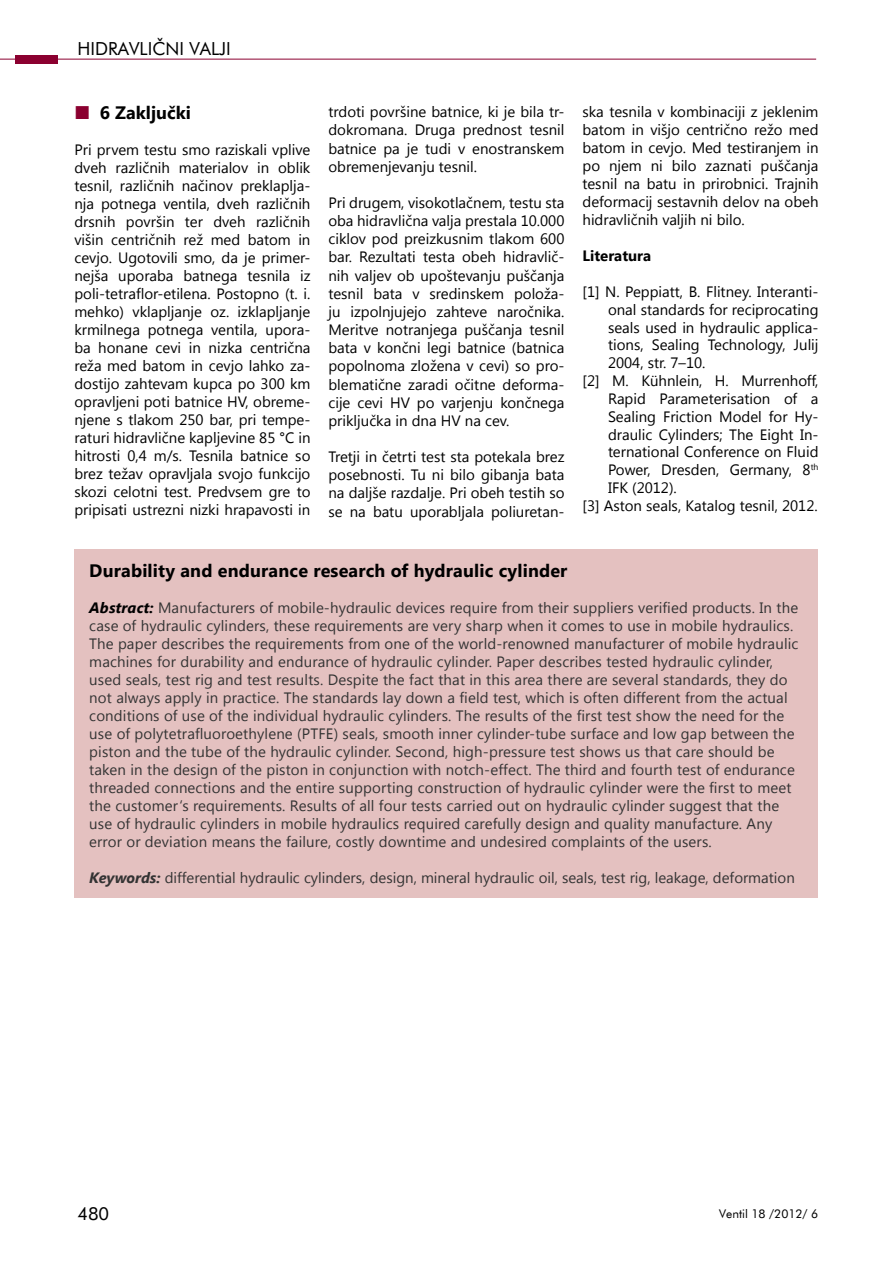
<style>
.page{position:relative;width:893px;height:1263px;background:#fff}
.page>*{position:absolute;margin:0;border:0;box-sizing:border-box;transform-origin:0 0}
.t1{font:700 18px "Segoe UI";letter-spacing:.01em;color:#000}
.t2{font:18px "Futura BT";color:#000}
.t3{font:15px/18px "Segoe UI";color:#000;text-align:justify}
.t4{font:15px/18px "Segoe UI";letter-spacing:.01em;color:#333}
.t5{font:700 15px "Segoe UI";color:#000}
.t6{font:12px "Futura BT";color:#000}
.s1{font-size:18.3px;color:#8b0030}
.s2{font-weight:700;font-style:italic;color:#000}
.s3{font-weight:700;font-style:italic}
</style>
<div class="page">
<hr style="left:0;top:59px;width:816px;height:1px;background:#8b0030">
<div style="left:15px;top:55px;width:43px;height:8px;background:#8b0030"></div>
<div style="left:74px;top:549px;width:744px;height:348px;background:#e4c1c0"></div>
<p class="t2" style="left:78px;top:38px;width:155px">HIDRAVLIČNI VALJI</p>
<p class="t1" style="left:74px;top:100px;width:118px"><span class="s1">■</span> 6 Zaključki</p>
<p class="t3" style="left:74px;top:140px;width:238px">Pri prvem testu smo raziskali vplive dveh različnih materialov in oblik tesnil, različnih načinov preklaplja&shy;nja potnega ventila, dveh različnih drsnih površin ter dveh različnih višin centričnih rež med batom in cevjo. Ugotovili smo, da je primer&shy;nejša uporaba batnega tesnila iz poli-tetraflor-etilena. Postopno (t. i. mehko) vklapljanje oz. izklapljanje krmilnega potnega ventila, upora&shy;ba honane cevi in nizka centrična reža med batom in cevjo lahko za&shy;dostijo zahtevam kupca po 300 km opravljeni poti batnice HV, obreme&shy;njene s tlakom 250 bar, pri tempe&shy;raturi hidravlične kapljevine 85 °C in hitrosti 0,4 m/s. Tesnila batnice so brez težav opravljala svojo funkcijo skozi celotni test. Predvsem gre to pripisati ustrezni nizki hrapavosti in</p>
<p class="t3" style="left:328px;top:102px;width:238px">trdoti površine batnice, ki je bila tr&shy;dokromana. Druga prednost tesnil batnice pa je tudi v enostranskem obremenjevanju tesnil.</p>
<p class="t3" style="left:328px;top:193px;width:238px">Pri drugem, visokotlačnem, testu sta oba hidravlična valja prestala 10.000 ciklov pod preizkusnim tlakom 600 bar. Rezultati testa obeh hidravlič&shy;nih valjev ob upoštevanju puščanja tesnil bata v sredinskem položa&shy;ju izpolnjujejo zahteve naročnika.<br>Meritve notranjega puščanja tesnil bata v končni legi batnice (batnica popolnoma zložena v cevi) so pro&shy;blematične zaradi očitne deforma&shy;cije cevi HV po varjenju končnega priključka in dna HV na cev.</p>
<p class="t3" style="left:328px;top:447px;width:238px">Tretji in četrti test sta potekala brez posebnosti. Tu ni bilo gibanja bata na daljše razdalje. Pri obeh testih so se na batu uporabljala poliuretan-</p>
<p class="t3" style="left:582px;top:102px;width:238px">ska tesnila v kombinaciji z jeklenim batom in višjo centrično režo med batom in cevjo. Med testiranjem in po njem ni bilo zaznati puščanja tesnil na batu in prirobnici. Trajnih deformacij sestavnih delov na obeh hidravličnih valjih ni bilo.</p>
<p class="t5" style="left:582px;top:245px;width:70px">Literatura</p>
<p class="t3" style="left:582px;top:282px;width:238px">[1] N. Peppiatt, B. Flitney. Interanti-</p>
<p class="t3" style="left:608px;top:300px;width:212px">onal standards for reciprocating</p>
<p class="t3" style="left:608px;top:317px;width:212px">seals used in hydraulic applica-</p>
<p class="t3" style="left:608px;top:335px;width:212px">tions, Sealing Technology, Julij</p>
<p class="t3" style="left:608px;top:353px;width:99px">2004, str. 7–10.</p>
<p class="t3" style="left:582px;top:371px;width:238px">[2] M. Kühnlein, H. Murrenhoff,</p>
<p class="t3" style="left:608px;top:389px;width:212px">Rapid Parameterisation of a</p>
<p class="t3" style="left:608px;top:407px;width:212px">Sealing Friction Model for Hy-</p>
<p class="t3" style="left:608px;top:425px;width:212px">draulic Cylinders; The Eight In-</p>
<p class="t3" style="left:608px;top:442px;width:212px">ternational Conference on Fluid</p>
<p class="t3" style="left:608px;top:460px;width:212px">Power, Dresden, Germany, 8<sup>th</sup></p>
<p class="t3" style="left:608px;top:478px;width:70px">IFK (2012).</p>
<p class="t3" style="left:582px;top:496px;width:237px">[3] Aston seals, Katalog tesnil, 2012.</p>
<p class="t1" style="left:89px;top:557px;width:480px">Durability and endurance research of hydraulic cylinder</p>
<p class="t4" style="left:89px;top:598px;width:711px"><span class="s2">Abstract:</span> Manufacturers of mobile-hydraulic devices require from their suppliers verified products. In the case of hydraulic cylinders, these requirements are very sharp when it comes to use in mobile hydraulics.<br>The paper describes the requirements from one of the world-renowned manufacturer of mobile hydraulic machines for durability and endurance of hydraulic cylinder. Paper describes tested hydraulic cylinder, used seals, test rig and test results. Despite the fact that in this area there are several standards, they do not always apply in practice. The standards lay down a field test, which is often different from the actual conditions of use of the individual hydraulic cylinders. The results of the first test show the need for the use of polytetrafluoroethylene (PTFE) seals, smooth inner cylinder-tube surface and low gap between the piston and the tube of the hydraulic cylinder. Second, high-pressure test shows us that care should be taken in the design of the piston in conjunction with notch-effect. The third and fourth test of endurance threaded connections and the entire supporting construction of hydraulic cylinder were the first to meet the customer‘s requirements. Results of all four tests carried out on hydraulic cylinder suggest that the use of hydraulic cylinders in mobile hydraulics required carefully design and quality manufacture. Any error or deviation means the failure, costly downtime and undesired complaints of the users.</p>
<p class="t4" style="left:89px;top:868px;width:707px"><span class="s3">Keywords:</span> differential hydraulic cylinders, design, mineral hydraulic oil, seals, test rig, leakage, deformation</p>
<p class="t2" style="left:77px;top:1203px;width:33px">480</p>
<p class="t6" style="left:719px;top:1206px;width:100px">Ventil 18 /2012/ 6</p>
</div>
